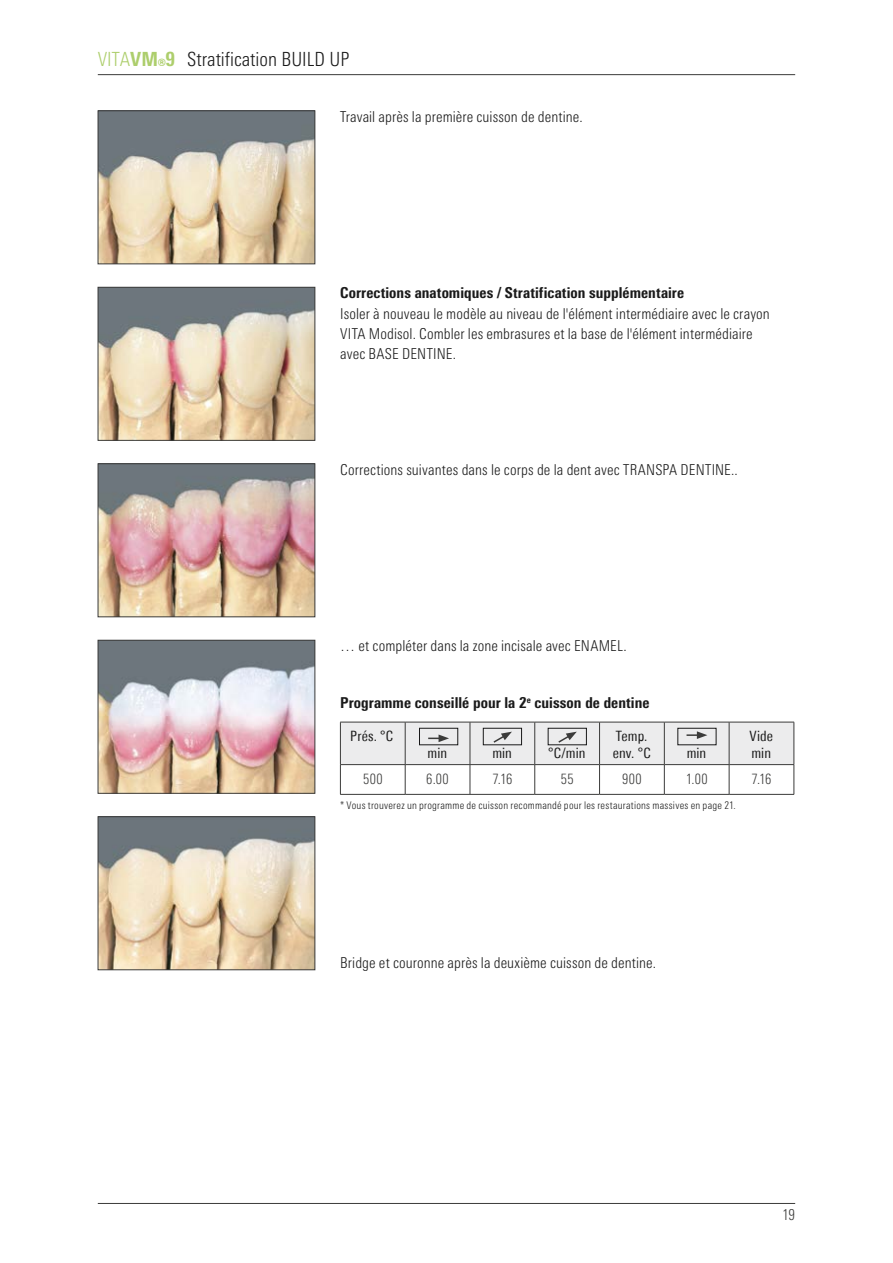
<style>
.page{position:relative;width:893px;height:1263px;background:#fff}
.page>*{position:absolute;margin:0;border:0;box-sizing:border-box;transform-origin:0 0}
.t1{font:300 condensed 19.5px "Univers Next Pro";color:#1a1a1a}
.t2{font:300 condensed 19.5px "Univers Next Pro";color:#adce6c}
.t3{font:300 condensed 15px/20.2px "Univers Next Pro";letter-spacing:.005em;color:#1a1a1a}
.t4{font:800 condensed 15px "Univers Next Pro";letter-spacing:.005em;color:#1a1a1a}
.t5{font:300 condensed 15px "Univers Next Pro";color:#3b3b3a}
.t6{font:condensed 14.25px/16.5px "Univers Next Pro";letter-spacing:.005em;color:#1a1a1a}
.t7{font:300 condensed 14.25px "Univers Next Pro";letter-spacing:.03em;color:#3b3b3a}
.t8{font:300 condensed 10.5px "Univers Next Pro";letter-spacing:.02em;color:#1a1a1a}
.s1{font-weight:800}
</style>
<div class="page">
<hr style="left:98px;top:1203px;width:697px;height:1px;background:#3b3b3a">
<hr style="left:98px;top:74px;width:697px;height:1px;background:#3b3b3a">
<img style="left:100px;top:289px;width:213px;height:150px">
<div style="left:98px;top:287px;width:217px;height:154px;border:1px solid #3b3b3a"></div>
<img style="left:100px;top:465px;width:213px;height:150px">
<div style="left:98px;top:463px;width:217px;height:154px;border:1px solid #3b3b3a"></div>
<img style="left:100px;top:642px;width:213px;height:149px">
<div style="left:98px;top:640px;width:217px;height:153px;border:1px solid #3b3b3a"></div>
<img style="left:100px;top:818px;width:213px;height:150px">
<div style="left:98px;top:816px;width:217px;height:154px;border:1px solid #3b3b3a"></div>
<img style="left:100px;top:113px;width:213px;height:149px">
<div style="left:98px;top:111px;width:217px;height:153px;border:1px solid #3b3b3a"></div>
<hr style="left:340px;top:794px;width:65px;height:1px;background:#3b3b3a">
<hr style="left:405px;top:794px;width:65px;height:1px;background:#3b3b3a">
<hr style="left:470px;top:794px;width:65px;height:1px;background:#3b3b3a">
<hr style="left:535px;top:794px;width:65px;height:1px;background:#3b3b3a">
<hr style="left:600px;top:794px;width:64px;height:1px;background:#3b3b3a">
<hr style="left:664px;top:794px;width:65px;height:1px;background:#3b3b3a">
<hr style="left:729px;top:794px;width:65px;height:1px;background:#3b3b3a">
<svg style="left:340px;top:722px;width:455px;height:72px"></svg>
<h1 class="t2" style="left:98px;top:48px;width:79px">VITA<span class="s1">VM®9</span></h1>
<h1 class="t1" style="left:187px;top:48px;width:164px">Stratification BUILD UP</h1>
<p class="t3" style="left:340px;top:106px;width:244px">Travail après la première cuisson de dentine.</p>
<p class="t4" style="left:340px;top:284px;width:345px">Corrections anatomiques / Stratification supplémentaire</p>
<p class="t3" style="left:340px;top:303px;width:431px">Isoler à nouveau le modèle au niveau de l'élément intermédiaire avec le crayon<br>VITA Modisol. Combler les embrasures et la base de l'élément intermédiaire avec BASE DENTINE.</p>
<p class="t3" style="left:340px;top:459px;width:399px">Corrections suivantes dans le corps de la dent avec TRANSPA DENTINE..</p>
<p class="t3" style="left:340px;top:636px;width:288px">… et compléter dans la zone incisale avec ENAMEL.</p>
<p class="t4" style="left:340px;top:693px;width:311px">Programme conseillé pour la 2<sup>e</sup> cuisson de dentine</p>
<p class="t6" style="left:350px;top:728px;width:44px">Prés. °C</p>
<p class="t6" style="left:428px;top:744px;width:21px">min</p>
<p class="t6" style="left:492px;top:744px;width:21px">min</p>
<p class="t6" style="left:548px;top:744px;width:39px">°C/min</p>
<p class="t6" style="left:613px;top:728px;width:39px">Temp. env. °C</p>
<p class="t6" style="left:687px;top:744px;width:21px">min</p>
<p class="t6" style="left:749px;top:728px;width:25px">Vide min</p>
<p class="t7" style="left:363px;top:770px;width:21px">500</p>
<p class="t7" style="left:426px;top:770px;width:24px">6.00</p>
<p class="t7" style="left:492px;top:770px;width:21px">7.16</p>
<p class="t7" style="left:561px;top:770px;width:14px">55</p>
<p class="t7" style="left:622px;top:770px;width:21px">900</p>
<p class="t7" style="left:686px;top:770px;width:24px">1.00</p>
<p class="t7" style="left:752px;top:770px;width:21px">7.16</p>
<p class="t8" style="left:340px;top:800px;width:397px">* Vous trouverez un programme de cuisson recommandé pour les restaurations massives en page 21.</p>
<p class="t3" style="left:340px;top:952px;width:317px">Bridge et couronne après la deuxième cuisson de dentine.</p>
<p class="t5" style="left:782px;top:1206px;width:15px">19</p>
</div>
